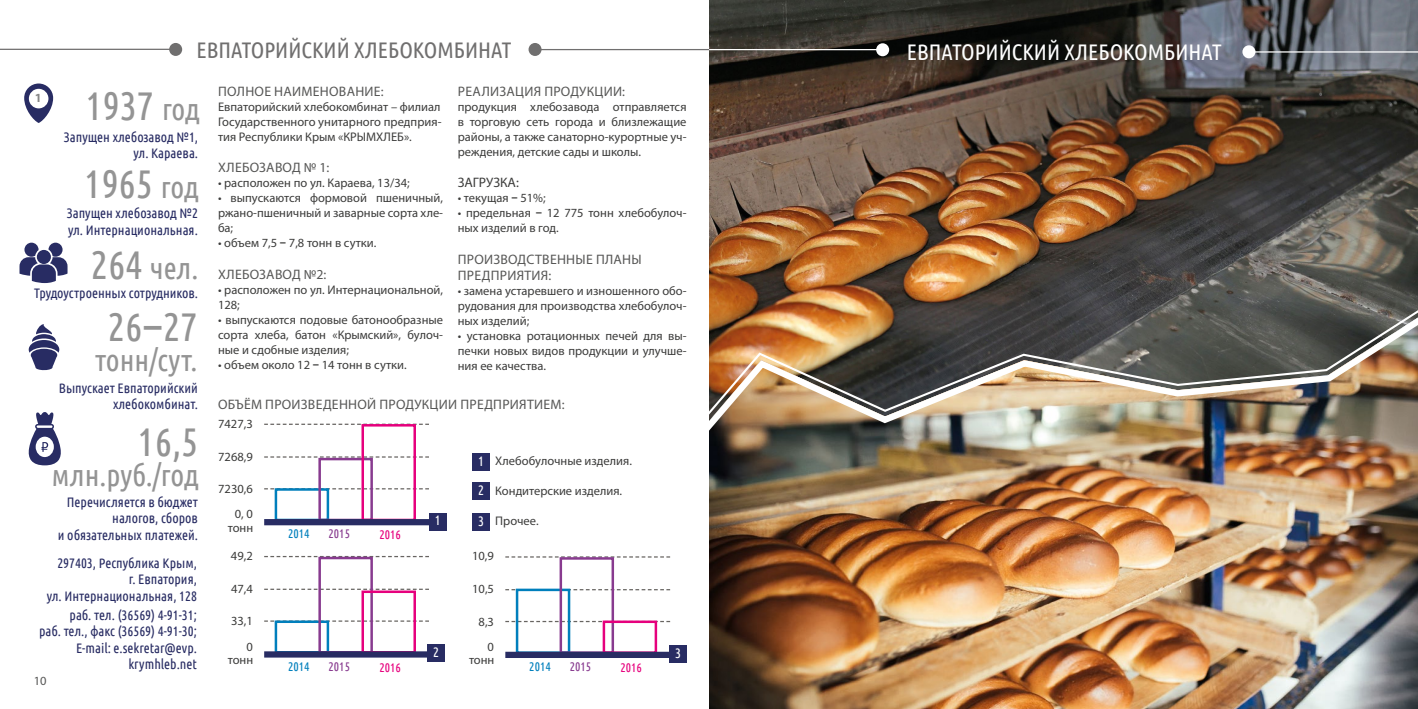
<style>
.page{position:relative;width:1418px;height:709px;background:#fff}
.page>*{position:absolute;margin:0;border:0;box-sizing:border-box;transform-origin:0 0}
.t1{font:40px/78.4px "Ubuntu Condensed";color:#949494}
.t2{font:30px "Ubuntu Condensed";color:#949494}
.t3{font:22.5px "Ubuntu Condensed";color:#706f6f}
.t4{font:22.5px "Ubuntu Condensed";color:#fff}
.t5{font:13.75px/16.5px "Ubuntu Condensed";color:#282c63;text-align:right}
.t6{font:13.75px/16.5px "Myriad Pro";letter-spacing:.02em;color:#575756}
.t7{font:13.75px "Myriad Pro";color:#3c3c3b}
.t8{font:13.75px/29.8px "Ubuntu Condensed";color:#fff}
.t9{font:12.5px/15px "Myriad Pro";color:#3c3c3b;text-align:justify}
.t10{font:12.5px "Ubuntu Condensed";color:#007fbc}
.t11{font:12.5px "Ubuntu Condensed";color:#883b8f}
.t12{font:12.5px "Ubuntu Condensed";color:#e6007d}
.t13{font:12.5px "Myriad Pro";color:#575756}
.t14{font:700 12.5px "Myriad Pro";color:#878787}
.s1{font-size:30px}
.s2{font-size:40px}
.s3{font-family:"Myriad Pro";font-weight:700}
.s4{font-weight:700}
</style>
<div class="page">
<div style="left:169px;top:43px;width:13px;height:13px;background:#706f6f;border-radius:50%"></div>
<hr style="left:0;top:49px;width:180px;height:1px;background:#706f6f">
<div style="left:528px;top:43px;width:13px;height:13px;background:#706f6f;border-radius:50%"></div>
<svg style="left:24px;top:83px;width:29px;height:40px"></svg>
<div style="left:29px;top:89px;width:19px;height:19px;background:#fff;border-radius:50%"></div>
<svg style="left:29px;top:324px;width:30px;height:46px"></svg>
<svg style="left:28px;top:412px;width:33px;height:53px"></svg>
<svg style="left:19px;top:243px;width:48px;height:40px"></svg>
<svg style="left:264px;top:423px;width:165px;height:2px"></svg>
<svg style="left:264px;top:556px;width:165px;height:1px"></svg>
<svg style="left:505px;top:556px;width:165px;height:1px"></svg>
<svg style="left:264px;top:456px;width:165px;height:1px"></svg>
<svg style="left:264px;top:588px;width:165px;height:2px"></svg>
<svg style="left:505px;top:589px;width:165px;height:1px"></svg>
<svg style="left:264px;top:488px;width:165px;height:1px"></svg>
<svg style="left:264px;top:620px;width:165px;height:1px"></svg>
<svg style="left:505px;top:621px;width:165px;height:1px"></svg>
<div style="left:275px;top:488px;width:54px;height:33px;border:2px solid #007fbc"></div>
<div style="left:275px;top:620px;width:54px;height:33px;border:2px solid #007fbc"></div>
<div style="left:516px;top:588px;width:54px;height:66px;border:2px solid #007fbc"></div>
<div style="left:318px;top:458px;width:55px;height:63px;border:2px solid #883b8f"></div>
<div style="left:318px;top:557px;width:55px;height:96px;border:2px solid #883b8f"></div>
<div style="left:559px;top:557px;width:55px;height:97px;border:2px solid #883b8f"></div>
<div style="left:361px;top:424px;width:55px;height:97px;border:2px solid #e6007d"></div>
<div style="left:361px;top:590px;width:55px;height:63px;border:2px solid #e6007d"></div>
<div style="left:602px;top:620px;width:55px;height:34px;border:2px solid #e6007d"></div>
<div style="left:264px;top:519px;width:165px;height:6px;background:#282c63"></div>
<div style="left:264px;top:651px;width:165px;height:6px;background:#282c63"></div>
<div style="left:505px;top:651px;width:165px;height:7px;background:#282c63"></div>
<div style="left:429px;top:513px;width:17px;height:17px;background:#282c63"></div>
<div style="left:472px;top:453px;width:17px;height:17px;background:#282c63"></div>
<div style="left:472px;top:482px;width:17px;height:18px;background:#282c63"></div>
<div style="left:472px;top:513px;width:17px;height:17px;background:#282c63"></div>
<div style="left:427px;top:644px;width:17px;height:18px;background:#282c63"></div>
<div style="left:669px;top:645px;width:17px;height:17px;background:#282c63"></div>
<img style="left:709px;top:0;width:708px;height:241px">
<img style="left:686px;top:241px;width:731px;height:422px">
<img style="left:688px;top:275px;width:729px;height:434px">
<div style="left:1242px;top:45px;width:13px;height:13px;background:#fff;border-radius:50%"></div>
<div style="left:876px;top:43px;width:13px;height:13px;background:#fff;border-radius:50%"></div>
<hr style="left:529px;top:49px;width:180px;height:1px;background:#706f6f">
<hr style="left:709px;top:49px;width:169px;height:1px;background:#fff">
<hr style="left:1248px;top:51px;width:169px;height:2px;background:#fff">
<h3 class="t3" style="left:196px;top:36px;width:316px">ЕВПАТОРИЙСКИЙ ХЛЕБОКОМБИНАТ</h3>
<p class="t14" style="left:35px;top:90px;width:8px">1</p>
<h1 class="t1" style="left:84px;top:65px;width:117px">1937 <span class="s1">год<br></span>1965 <span class="s1">год</span></h1>
<p class="t5" style="left:64px;top:128px;width:136px">Запущен хлебозавод №1, ул. Караева.</p>
<p class="t5" style="left:67px;top:204px;width:133px;text-align:left">Запущен хлебозавод №2 ул. Интернациональная.</p>
<h2 class="t2" style="left:91px;top:250px;width:109px"><span class="s2">264</span> чел.</h2>
<p class="t5" style="left:34px;top:285px;width:165px">Трудоустроенных сотрудников.</p>
<h1 class="t1" style="left:108px;top:286px;width:91px">26<span class="s3">–</span>27</h1>
<h2 class="t2" style="left:95px;top:341px;width:104px">тонн/сут.</h2>
<p class="t5" style="left:59px;top:379px;width:140px">Выпускает Евпаторийский хлебокомбинат.</p>
<h1 class="t1" style="left:138px;top:401px;width:62px">16,5</h1>
<h2 class="t2" style="left:51px;top:456px;width:148px">млн.руб./год</h2>
<p class="t5" style="left:58px;top:493px;width:141px">Перечисляется в бюджет налогов, сборов<br>и обязательных платежей.</p>
<p class="t5" style="left:47px;top:554px;width:152px">297403, Республика Крым,<br>г. Евпатория,<br>ул. Интернациональная, 128</p>
<p class="t5" style="left:39px;top:606px;width:159px">раб. тел. (36569) 4-91-31;<br>раб. тел., факс (36569) 4-91-30;<br>E-mail: e.sekretar@evp. krymhleb.net</p>
<p class="t13" style="left:34px;top:672px;width:14px">10</p>
<p class="t6" style="left:458px;top:83px;width:169px">РЕАЛИЗАЦИЯ ПРОДУКЦИИ:</p>
<p class="t9" style="left:458px;top:99px;width:230px">продукция хлебозавода отправляется в торговую сеть города и близлежащие районы, а также санаторно-курортные уч&shy;реждения, детские сады и школы.</p>
<p class="t7" style="left:458px;top:174px;width:63px">ЗАГРУЗКА:</p>
<p class="t9" style="left:458px;top:190px;width:89px">• текущая <span class="s4">–</span> 51%;</p>
<p class="t9" style="left:458px;top:205px;width:230px">• предельная <span class="s4">–</span> 12 775 тонн хлебобулоч&shy;ных изделий в год.</p>
<p class="t6" style="left:458px;top:251px;width:185px">ПРОИЗВОДСТВЕННЫЕ ПЛАНЫ<br>ПРЕДПРИЯТИЯ:</p>
<p class="t9" style="left:458px;top:283px;width:230px">• замена устаревшего и изношенного обо&shy;рудования для производства хлебобулоч&shy;ных изделий;</p>
<p class="t9" style="left:458px;top:328px;width:230px">• установка ротационных печей для вы&shy;печки новых видов продукции и улучше&shy;ния ее качества.</p>
<p class="t6" style="left:218px;top:83px;width:167px">ПОЛНОЕ НАИМЕНОВАНИЕ:</p>
<p class="t9" style="left:218px;top:99px;width:225px">Евпаторийский хлебокомбинат – филиал Государственного унитарного предприя&shy;тия Республики Крым «КРЫМХЛЕБ».</p>
<p class="t6" style="left:218px;top:159px;width:113px">ХЛЕБОЗАВОД № 1:</p>
<p class="t9" style="left:218px;top:175px;width:193px">• расположен по ул. Караева, 13/34;</p>
<p class="t9" style="left:218px;top:190px;width:227px">• выпускаются формовой пшеничный, ржано-пшеничный и заварные сорта хле&shy;ба;</p>
<p class="t9" style="left:218px;top:235px;width:160px">• объем 7,5 <span class="s4">–</span> 7,8 тонн в сутки.</p>
<p class="t6" style="left:218px;top:266px;width:110px">ХЛЕБОЗАВОД №2:</p>
<p class="t9" style="left:218px;top:282px;width:226px">• расположен по ул. Интернациональной,<br>128;</p>
<p class="t9" style="left:218px;top:312px;width:227px">• выпускаются подовые батонообразные сорта хлеба, батон «Крымский», булоч&shy;ные и сдобные изделия;</p>
<p class="t9" style="left:218px;top:357px;width:190px">• объем около 12 <span class="s4">–</span> 14 тонн в сутки.</p>
<p class="t6" style="left:218px;top:395px;width:348px">ОБЪЁМ ПРОИЗВЕДЕННОЙ ПРОДУКЦИИ ПРЕДПРИЯТИЕМ:</p>
<p class="t9" style="left:218px;top:415px;width:36px">7427,3</p>
<p class="t9" style="left:218px;top:449px;width:36px">7268,9</p>
<p class="t9" style="left:218px;top:481px;width:36px">7230,6</p>
<p class="t9" style="left:235px;top:506px;width:20px">0, 0</p>
<p class="t9" style="left:228px;top:519px;width:27px">тонн</p>
<p class="t10" style="left:288px;top:525px;width:23px">2014</p>
<p class="t11" style="left:328px;top:525px;width:23px">2015</p>
<p class="t12" style="left:379px;top:526px;width:23px">2016</p>
<p class="t8" style="left:478px;top:445px;width:7px">1<br>2</p>
<p class="t8" style="left:478px;top:505px;width:7px">3</p>
<p class="t9" style="left:495px;top:453px;width:138px">Хлебобулочные изделия.</p>
<p class="t9" style="left:495px;top:483px;width:128px">Кондитерские изделия.</p>
<p class="t8" style="left:435px;top:505px;width:7px">1</p>
<p class="t9" style="left:495px;top:513px;width:45px">Прочее.</p>
<p class="t9" style="left:231px;top:548px;width:23px">49,2</p>
<p class="t9" style="left:472px;top:548px;width:23px">10,9</p>
<p class="t9" style="left:231px;top:581px;width:23px">47,4</p>
<p class="t9" style="left:472px;top:581px;width:23px">10,5</p>
<p class="t9" style="left:231px;top:613px;width:23px">33,1</p>
<p class="t9" style="left:478px;top:613px;width:17px">8,3</p>
<p class="t9" style="left:246px;top:638px;width:8px">0</p>
<p class="t9" style="left:487px;top:639px;width:8px">0</p>
<p class="t8" style="left:433px;top:637px;width:7px">2</p>
<p class="t8" style="left:675px;top:637px;width:7px">3</p>
<p class="t9" style="left:228px;top:652px;width:27px">тонн</p>
<p class="t9" style="left:469px;top:652px;width:27px">тонн</p>
<p class="t10" style="left:288px;top:658px;width:23px">2014</p>
<p class="t10" style="left:529px;top:659px;width:23px">2014</p>
<p class="t11" style="left:328px;top:658px;width:23px">2015</p>
<p class="t11" style="left:569px;top:659px;width:23px">2015</p>
<p class="t12" style="left:379px;top:659px;width:23px">2016</p>
<p class="t12" style="left:620px;top:660px;width:23px">2016</p>
<h3 class="t4" style="left:906px;top:38px;width:316px">ЕВПАТОРИЙСКИЙ ХЛЕБОКОМБИНАТ</h3>
</div>
